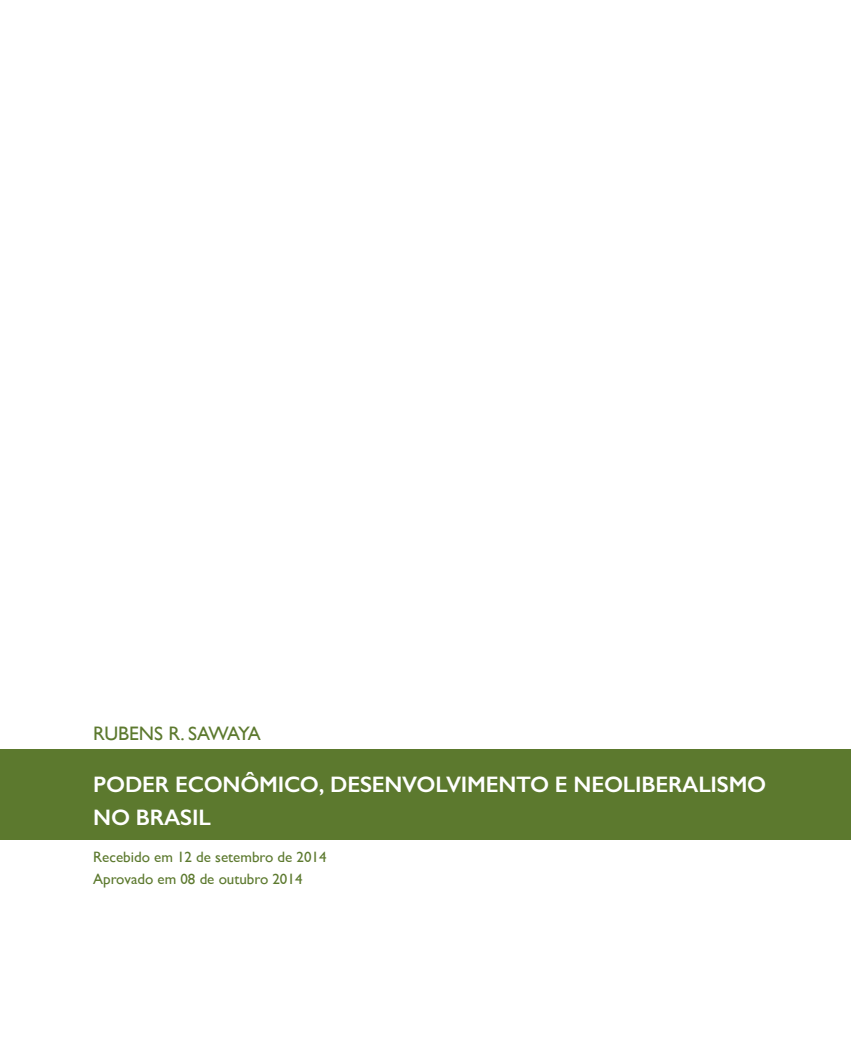
<style>
.page{position:relative;width:851px;height:1063px;background:#fff}
.page>*{position:absolute;margin:0;border:0;box-sizing:border-box;transform-origin:0 0}
.t1{font:600 22.5px "Gill Sans";color:#fff}
.t2{font:19.5px "Gill Sans";color:#5c792e}
.t3{font:15px/22.2px "Gill Sans";color:#5c792e}
</style>
<div class="page">
<div style="left:0;top:749px;width:850px;height:91px;background:#5c792e"></div>
<p class="t2" style="left:93px;top:722px;width:24px">Rubens</p>
<p class="t2" style="left:168px;top:722px;width:43px">R. Sawaya</p>
<p class="t1" style="left:93px;top:771px;width:30px">PODER</p>
<p class="t1" style="left:175px;top:771px;width:17px">ECON</p>
<p class="t1" style="left:240px;top:771px;width:35px">ÔMICO</p>
<p class="t1" style="left:319px;top:771px;width:27px">, DESENVOLVIMENTO</p>
<p class="t1" style="left:555px;top:771px;width:34px">E NEOLIBERALISMO</p>
<p class="t1" style="left:93px;top:804px;width:70px">NO BRASIL</p>
<p class="t3" style="left:93px;top:846px;width:235px">Recebido em 12 de setembro de 2014<br>Aprovado em 08 de outubro 2014</p>
</div>
